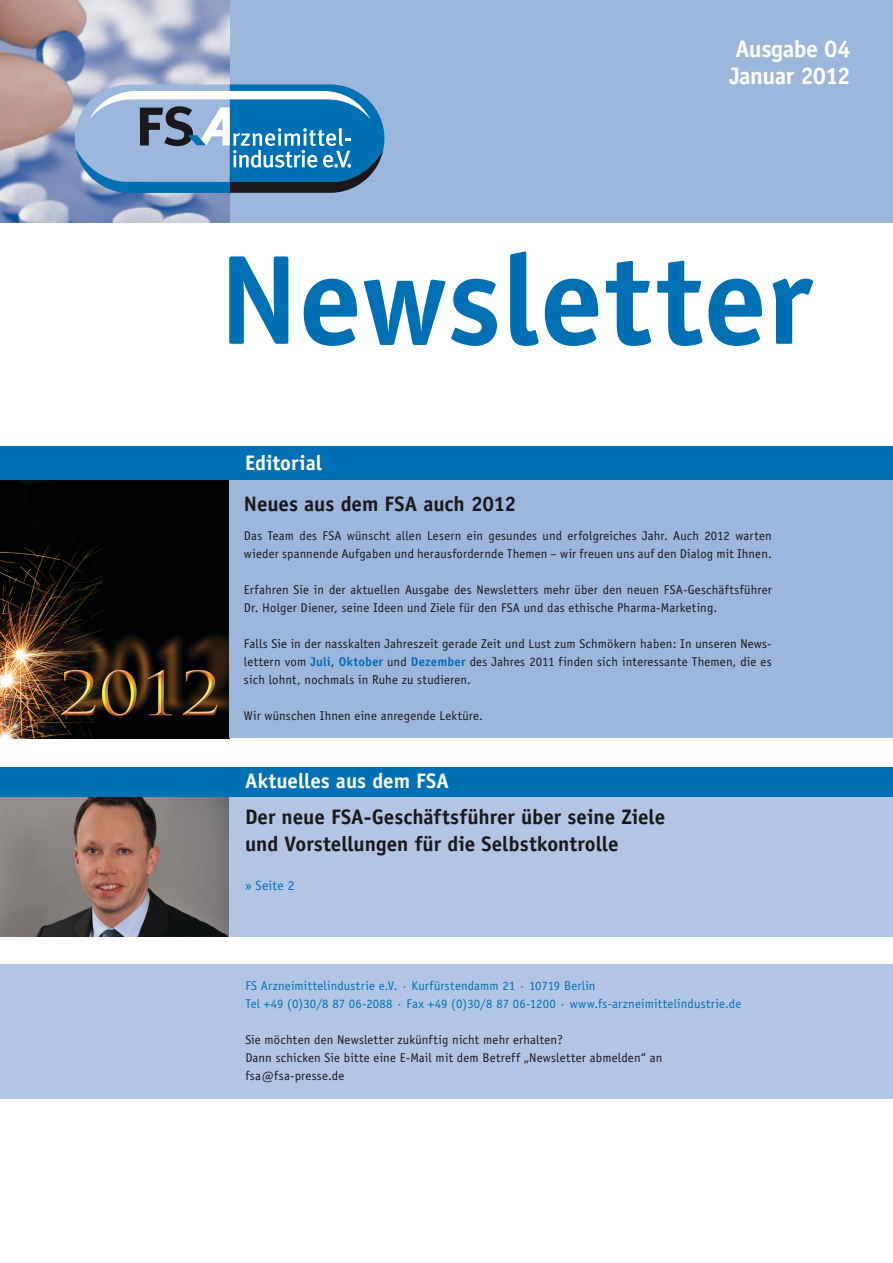
<style>
.page{position:relative;width:893px;height:1263px;background:#fff}
.page>*{position:absolute;margin:0;border:0;box-sizing:border-box;transform-origin:0 0}
.t1{font:700 127.5px "Officina Sans";letter-spacing:.005em;color:#0070b5}
.t2{font:700 24px/27px "Officina Sans";letter-spacing:-.025em;color:#fff}
.t3{font:700 21px/27px "Officina Sans";color:#1a181b}
.t4{font:700 21px "Officina Sans";color:#fff}
.t5{font:13.5px "Officina Sans";letter-spacing:.02em;color:#0070b5}
.t6{font:12.75px/18px "Officina Sans";letter-spacing:.015em;color:#1a181b}
.t7{font:12.75px/18px "Officina Sans";letter-spacing:.015em;color:#0070b5}
.s1{font-weight:700;color:#0070b5}
</style>
<div class="page">
<img style="left:0;top:797px;width:230px;height:140px">
<img style="left:0;top:480px;width:230px;height:258px">
<div style="left:230px;top:480px;width:663px;height:258px;background:#9cb6dc"></div>
<div style="left:230px;top:796px;width:663px;height:141px;background:#b3c5e4"></div>
<div style="left:0;top:0;width:893px;height:223px;background:#9cb6dc"></div>
<img style="left:0;top:0;width:230px;height:223px">
<svg style="left:75px;top:84px;width:309px;height:109px"></svg>
<div style="left:0;top:767px;width:893px;height:30px;background:#0070b5"></div>
<div style="left:0;top:446px;width:893px;height:34px;background:#0070b5"></div>
<div style="left:0;top:964px;width:893px;height:135px;background:#b3c5e4"></div>
<h2 class="t2" style="left:729px;top:35px;width:123px">Ausgabe 04<br>Januar 2012</h2>
<h1 class="t1" style="left:219px;top:221px;width:595px">Newsletter</h1>
<h3 class="t4" style="left:245px;top:449px;width:78px">Editorial</h3>
<h3 class="t3" style="left:244px;top:490px;width:274px">Neues aus dem FSA auch 2012</h3>
<p class="t6" style="left:244px;top:527px;width:529px">Das Team des FSA wünscht allen Lesern ein gesundes und erfolgreiches Jahr. Auch 2012 warten wieder spannende Aufgaben und herausfordernde Themen – wir freuen uns auf den Dialog mit Ihnen.</p>
<p class="t6" style="left:244px;top:581px;width:529px">Erfahren Sie in der aktuellen Ausgabe des Newsletters mehr über den neuen FSA-Geschäftsführer<br>Dr. Holger Diener, seine Ideen und Ziele für den FSA und das ethische Pharma-Marketing.</p>
<p class="t6" style="left:244px;top:635px;width:529px;text-align:justify">Falls Sie in der nasskalten Jahreszeit gerade Zeit und Lust zum Schmökern haben: In unseren News&shy;lettern vom <span class="s1">Juli</span>, <span class="s1">Oktober</span> und <span class="s1">Dezember</span> des Jahres 2011 finden sich interessante Themen, die es sich lohnt, nochmals in Ruhe zu studieren.</p>
<p class="t6" style="left:244px;top:707px;width:241px">Wir wünschen Ihnen eine anregende Lektüre.</p>
<h3 class="t4" style="left:245px;top:768px;width:205px">Aktuelles aus dem FSA</h3>
<h3 class="t3" style="left:245px;top:803px;width:422px">Der neue FSA-Geschäftsführer über seine Ziele und Vorstellungen für die Selbstkontrolle</h3>
<p class="t5" style="left:245px;top:878px;width:51px">» Seite 2</p>
<p class="t7" style="left:245px;top:977px;width:497px">FS Arzneimittelindustrie e.V. · Kurfürstendamm 21 · 10719 Berlin<br>Tel +49 (0)30/8 87 06-2088 · Fax +49 (0)30/8 87 06-1200 · www.fs-arzneimittelindustrie.de</p>
<p class="t6" style="left:245px;top:1031px;width:418px">Sie möchten den Newsletter zukünftig nicht mehr erhalten?<br>Dann schicken Sie bitte eine E-Mail mit dem Betreff „Newsletter abmelden“ an fsa@fsa-presse.de</p>
</div>
